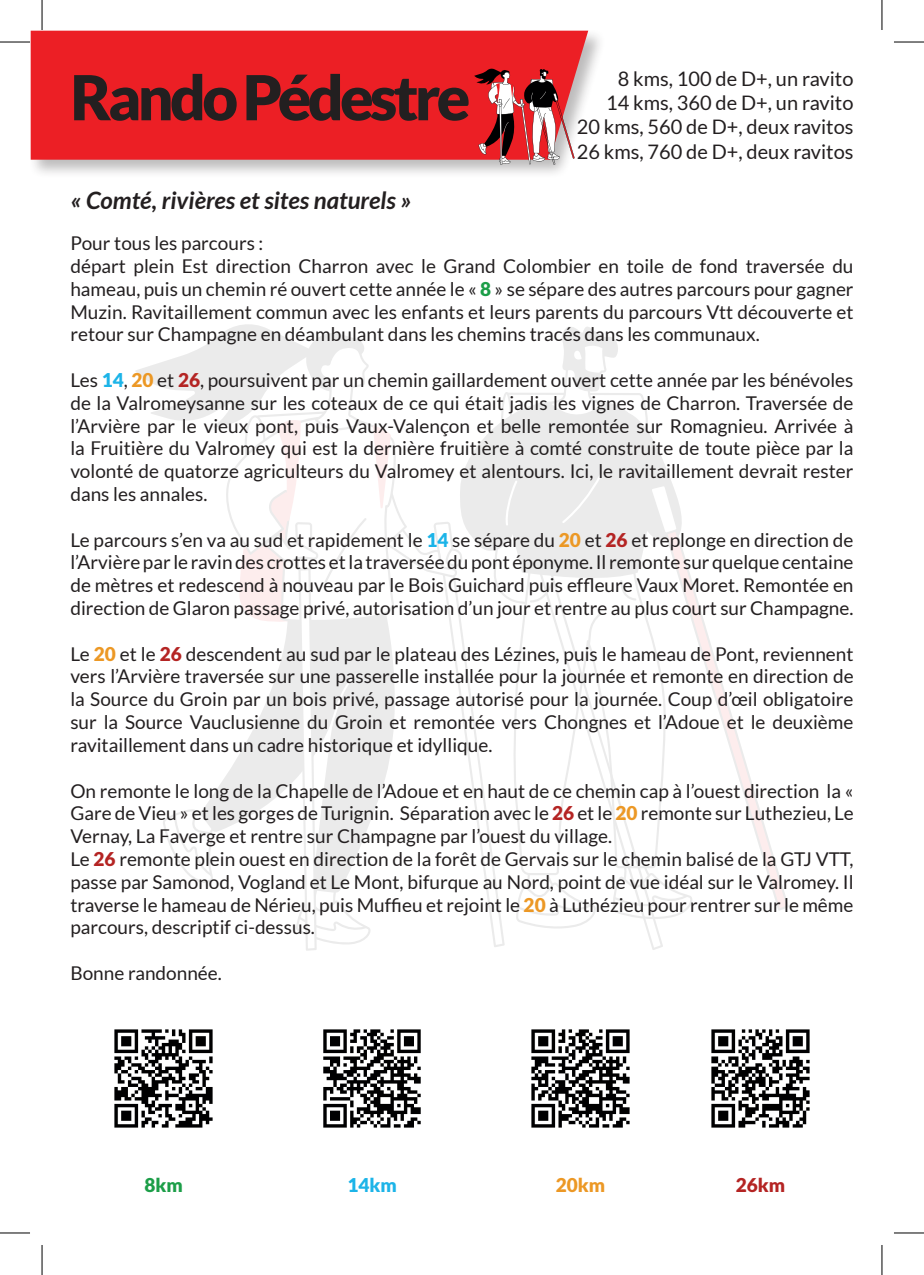
<style>
.page{position:relative;width:924px;height:1275px;background:#fff}
.page>*{position:absolute;margin:0;border:0;box-sizing:border-box;transform-origin:0 0}
.t1{font:900 62px "Lato";letter-spacing:-.06em;color:#231f20}
.t2{font:italic 700 24px "Lato";color:#231f20}
.t3{font:20px/24px "Lato";color:#231f20;text-align:right}
.t4{font:19px/22.8px "Lato";color:#231f20;text-align:justify}
.t5{font:900 19px "Lato";color:#1cb4e8}
.t6{font:900 19px "Lato";color:#ec9825}
.t7{font:900 19px "Lato";color:#b42423}
.t8{font:900 19px "Lato";color:#1c9e48}
.s1{font-weight:900;color:#1c9e48}
.s2{font-weight:900;color:#1cb4e8}
.s3{font-weight:900;color:#ec9825}
.s4{font-weight:900;color:#b42423}
</style>
<div class="page">
<svg style="left:696px;top:596px;width:92px;height:314px"></svg>
<svg style="left:135px;top:324px;width:561px;height:626px"></svg>
<div style="left:31px;top:31px;width:575px;height:148px;background:#231f20;opacity:.3"></div>
<div style="left:31px;top:31px;width:557px;height:129px;background:#ec1f25"></div>
<svg style="left:474px;top:68px;width:100px;height:97px;background:#bc585b"></svg>
<img style="left:114px;top:1029px;width:99px;height:99px">
<img style="left:323px;top:1029px;width:98px;height:99px">
<img style="left:531px;top:1029px;width:99px;height:99px">
<img style="left:711px;top:1029px;width:99px;height:99px">
<hr style="left:0;top:42px;width:30px;height:1px;background:#000">
<hr style="left:893px;top:42px;width:30px;height:1px;background:#000">
<hr style="left:0;top:1232px;width:30px;height:1px;background:#000">
<hr style="left:893px;top:1232px;width:30px;height:1px;background:#000">
<hr style="left:42px;top:0;width:1px;height:30px;background:#000">
<hr style="left:42px;top:1245px;width:1px;height:30px;background:#000">
<hr style="left:881px;top:0;width:1px;height:30px;background:#000">
<hr style="left:881px;top:1245px;width:1px;height:30px;background:#000">
<h1 class="t1" style="left:70px;top:61px;width:401px">Rando Pédestre</h1>
<p class="t3" style="left:576px;top:67px;width:278px">8 kms, 100 de D+, un ravito<br>14 kms, 360 de D+, un ravito<br>20 kms, 560 de D+, deux ravitos<br>26 kms, 760 de D+, deux ravitos</p>
<p class="t2" style="left:70px;top:186px;width:342px">« Comté, rivières et sites naturels »</p>
<p class="t4" style="left:70px;top:232px;width:784px;text-align:left">Pour tous les parcours :<br>départ plein Est direction Charron avec le Grand Colombier en toile de fond traversée du hameau, puis un chemin ré ouvert cette année le « <span class="s1">8</span> » se sépare des autres parcours pour gagner Muzin. Ravitaillement commun avec les enfants et leurs parents du parcours Vtt découverte et retour sur Champagne en déambulant dans les chemins tracés dans les communaux.</p>
<p class="t4" style="left:70px;top:368px;width:784px">Les <span class="s2">14</span>, <span class="s3">20</span> et <span class="s4">26</span>, poursuivent par un chemin gaillardement ouvert cette année par les bénévoles de la Valromeysanne sur les coteaux de ce qui était jadis les vignes de Charron. Traversée de l’Arvière par le vieux pont, puis Vaux-Valençon et belle remontée sur Romagnieu. Arrivée à la Fruitière du Valromey qui est la dernière fruitière à comté construite de toute pièce par la volonté de quatorze agriculteurs du Valromey et alentours. Ici, le ravitaillement devrait rester dans les annales.</p>
<p class="t4" style="left:70px;top:528px;width:784px">Le parcours s’en va au sud et rapidement le <span class="s2">14</span> se sépare du <span class="s3">20</span> et <span class="s4">26</span> et replonge en direction de l’Arvière par le ravin des crottes et la traversée du pont éponyme. Il remonte sur quelque centaine de mètres et redescend à nouveau par le Bois Guichard puis effleure Vaux Moret. Remontée en direction de Glaron passage privé, autorisation d’un jour et rentre au plus court sur Champagne.</p>
<p class="t4" style="left:70px;top:642px;width:784px">Le <span class="s3">20</span> et le <span class="s4">26</span> descendent au sud par le plateau des Lézines, puis le hameau de Pont, reviennent vers l’Arvière traversée sur une passerelle installée pour la journée et remonte en direction de la Source du Groin par un bois privé, passage autorisé pour la journée. Coup d’œil obligatoire sur la Source Vauclusienne du Groin et remontée vers Chongnes et l’Adoue et le deuxième ravitaillement dans un cadre historique et idyllique.</p>
<p class="t4" style="left:70px;top:779px;width:784px;text-align:left">On remonte le long de la Chapelle de l’Adoue et en haut de ce chemin cap à l’ouest direction la « Gare de Vieu » et les gorges de Turignin. Séparation avec le <span class="s4">26</span> et le <span class="s3">20</span> remonte sur Luthezieu, Le Vernay, La Faverge et rentre sur Champagne par l’ouest du village.<br>Le <span class="s4">26</span> remonte plein ouest en direction de la forêt de Gervais sur le chemin balisé de la GTJ VTT, passe par Samonod, Vogland et Le Mont, bifurque au Nord, point de vue idéal sur le Valromey. Il traverse le hameau de Nérieu, puis Muffieu et rejoint le <span class="s3">20</span> à Luthézieu pour rentrer sur le même parcours, descriptif ci-dessus.</p>
<p class="t4" style="left:70px;top:961px;width:153px">Bonne randonnée.</p>
<p class="t8" style="left:144px;top:1173px;width:40px">8km</p>
<p class="t5" style="left:347px;top:1173px;width:51px">14km</p>
<p class="t6" style="left:555px;top:1173px;width:51px">20km</p>
<p class="t7" style="left:735px;top:1173px;width:51px">26km</p>
</div>
